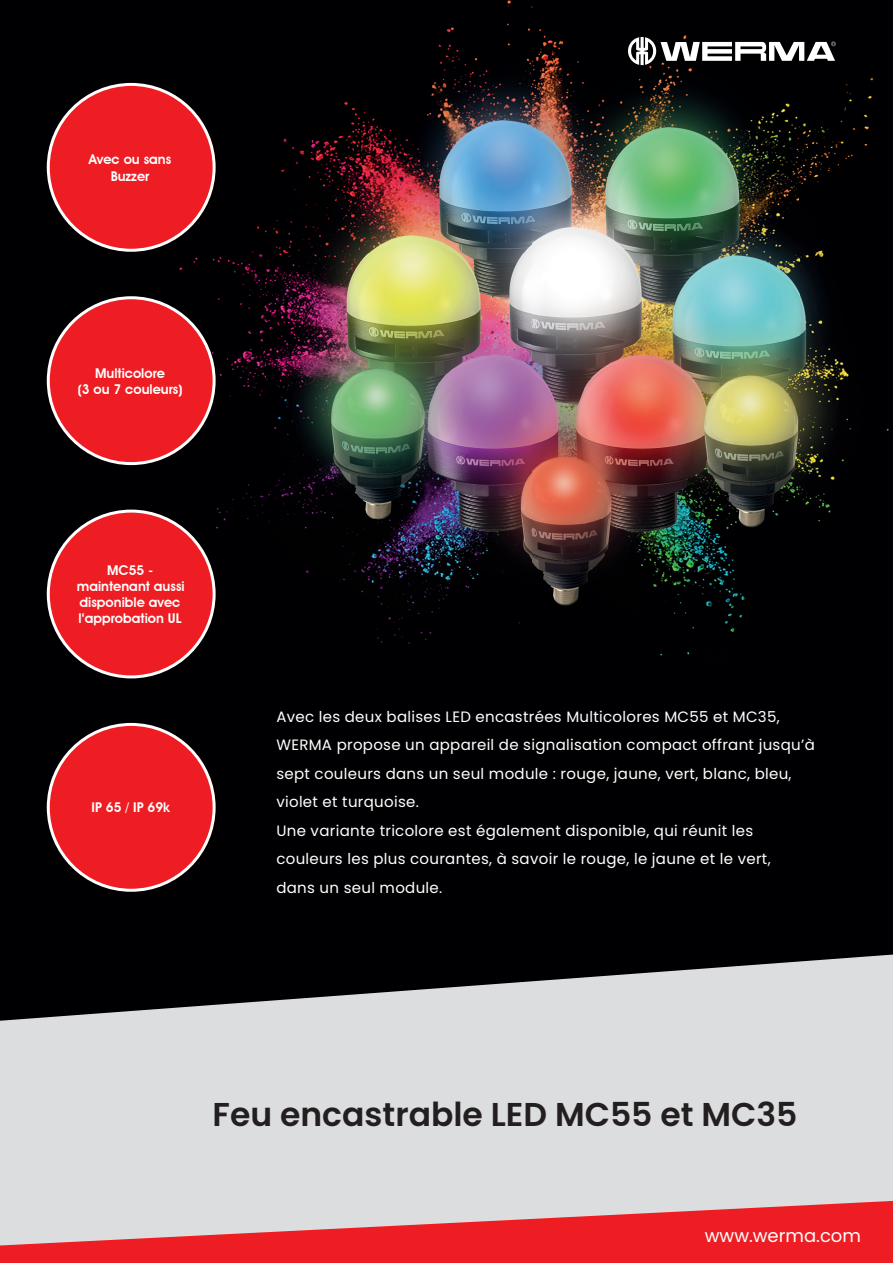
<style>
.page{position:relative;width:893px;height:1263px;background:#fff}
.page>*{position:absolute;margin:0;border:0;box-sizing:border-box;transform-origin:0 0}
.t1{font:600 33px "Poppins";color:#231f20}
.t2{font:18px "Poppins";color:#fff}
.t3{font:15px/28.5px "Poppins";letter-spacing:.02em;color:#fff}
.t4{font:600 13.5px/16.2px "Avant Garde IT Cby BT";color:#fff;text-align:center}
</style>
<div class="page">
<img style="left:0;top:0;width:893px;height:954px">
<svg style="left:628px;top:37px;width:208px;height:28px"></svg>
<svg style="left:0;top:954px;width:893px;height:246px;background:#bdbec0"></svg>
<svg style="left:0;top:1200px;width:893px;height:63px;background:#e76368"></svg>
<div style="left:48px;top:84px;width:166px;height:166px;background:#ee1d23;border-radius:50%"></div>
<div style="left:48px;top:298px;width:166px;height:166px;background:#ee1d23;border-radius:50%"></div>
<div style="left:48px;top:511px;width:166px;height:166px;background:#ee1d23;border-radius:50%"></div>
<div style="left:48px;top:724px;width:166px;height:166px;background:#ee1d23;border-radius:50%"></div>
<p class="t4" style="left:89px;top:151px;width:84px">Avec ou sans<br>Buzzer</p>
<p class="t4" style="left:78px;top:365px;width:106px">Multicolore<br>(3 ou 7 couleurs)</p>
<p class="t4" style="left:77px;top:562px;width:109px">MC55 - maintenant aussi disponible avec l‘approbation UL</p>
<p class="t4" style="left:92px;top:799px;width:80px">IP 65 / IP 69k</p>
<p class="t3" style="left:276px;top:702px;width:540px">Avec les deux balises LED encastrées Multicolores MC55 et MC35, WERMA propose un appareil de signalisation compact offrant jusqu’à sept couleurs dans un seul module : rouge, jaune, vert, blanc, bleu, violet et turquoise.<br>Une variante tricolore est également disponible, qui réunit les couleurs les plus courantes, à savoir le rouge, le jaune et le vert,<br>dans un seul module.</p>
<h1 class="t1" style="left:213px;top:1095px;width:586px">Feu encastrable LED MC55 et MC35</h1>
<p class="t2" style="left:705px;top:1225px;width:158px">www.werma.com</p>
</div>
